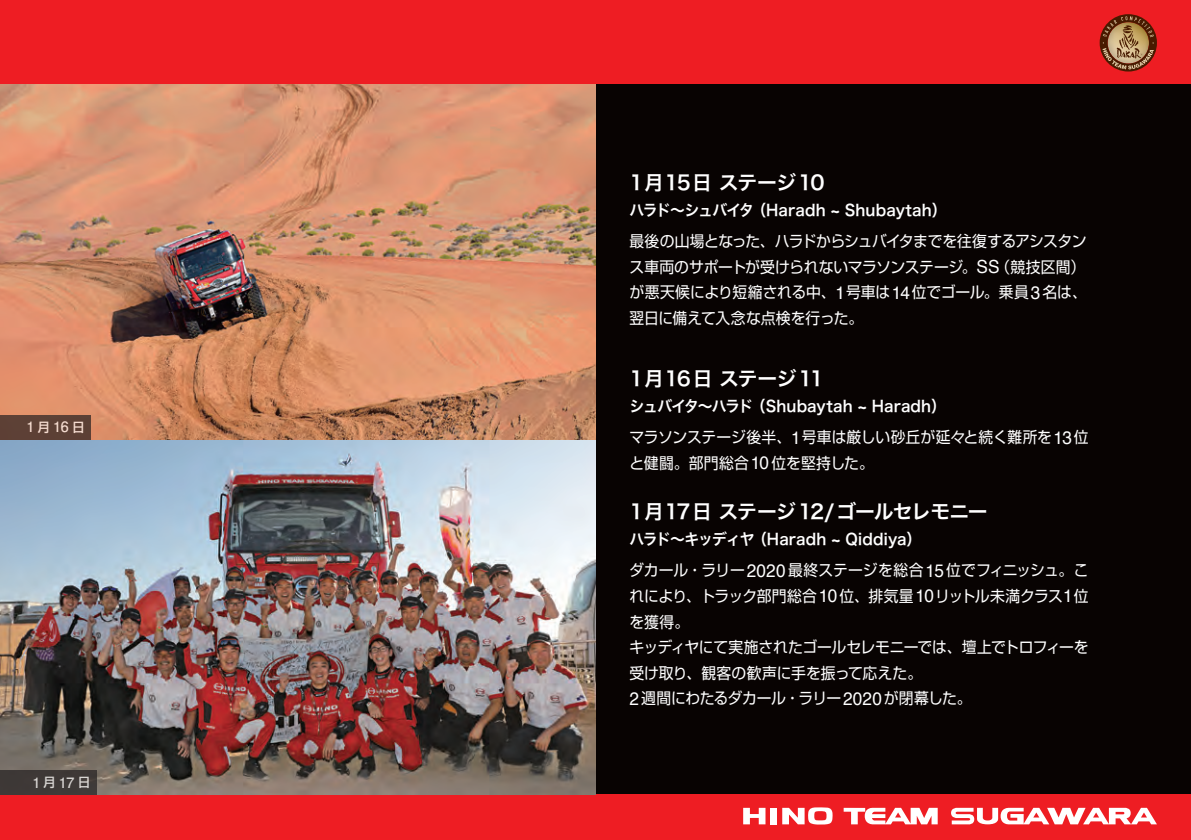
<style>
.page{position:relative;width:1191px;height:840px;background:#fff}
.page>*{position:absolute;margin:0;border:0;box-sizing:border-box;transform-origin:0 0}
.写真の外キャプション_1{font:19.8px "Hira Kaku Pro N W6";letter-spacing:-.005em;color:#fff}
.写真の外キャプション_1-2{font:19.8px "Hira Kaku Pro N W6";letter-spacing:-.025em;color:#fff}
.写真の外キャプション_1-3{font:15.6px/25.6px "Shin Go Pro";letter-spacing:-.01em;color:#fff;text-align:justify;scale:.95 1}
.写真の外キャプション_1-4{font:15.6px "Hira Kaku Pro N W6";letter-spacing:.01em;color:#fff;scale:.95 1}
.写真の外キャプション_1-5{font:15.6px "Shin Go Pro";letter-spacing:-.04em;color:#fff;scale:.95 1}
.t1{font:700 14.2px "Futo Go B101 Pro";color:#fff}
.s1{font-family:"Shin Go Pro";font-weight:500;font-size:12.8px}
.s2{font-family:"Helvetica";font-size:18px}
</style>
<div class="page">
<div style="left:0;top:84px;width:1191px;height:710px;background:#080302"></div>
<div style="left:0;top:0;width:1191px;height:84px;background:#ee1d23"></div>
<div style="left:0;top:794px;width:1191px;height:45px;background:#ee1d23"></div>
<svg style="left:843px;top:807px;width:94px;height:17px"></svg>
<svg style="left:951px;top:807px;width:206px;height:17px"></svg>
<svg style="left:743px;top:807px;width:22px;height:16px"></svg>
<svg style="left:782px;top:807px;width:50px;height:17px"></svg>
<div style="left:770px;top:807px;width:7px;height:16px;background:#fff"></div>
<svg style="left:1099px;top:14px;width:58px;height:57px"></svg>
<img style="left:0;top:439px;width:595px;height:355px">
<svg style="left:0;top:84px;width:595px;height:355px;background:#ce8d6b"></svg>
<div style="left:0;top:415px;width:91px;height:24px;background:#5c4035"></div>
<div style="left:0;top:770px;width:96px;height:24px;background:#3e3937"></div>
<p class="t1" style="left:27px;top:415px;width:60px">1<span class="s1">月</span>16<span class="s1">日</span></p>
<p class="t1" style="left:32px;top:770px;width:60px">1<span class="s1">月</span>17<span class="s1">日</span></p>
<p class="写真の外キャプション_1" style="left:629px;top:164px;width:197px">1月15日 ステージ10</p>
<p class="写真の外キャプション_1-4" style="left:629px;top:196px;width:335px">ハラド～シュバイタ （Haradh ~ Shubaytah）</p>
<p class="写真の外キャプション_1-3" style="left:629px;top:226px;width:483px">最後の山場となった、ハラドからシュバイタまでを往復するアシスタンス車両のサポートが受けられないマラソンステージ。<span class="s2">SS</span>（競技区間）が悪天候により短縮される中、<span class="s2">1</span>号車は<span class="s2">14</span>位でゴール。乗員<span class="s2">3</span>名は、翌日に備えて入念な点検を行った。</p>
<p class="写真の外キャプション_1" style="left:629px;top:360px;width:196px">1月16日 ステージ11</p>
<p class="写真の外キャプション_1-4" style="left:629px;top:391px;width:334px">シュバイタ～ハラド （Shubaytah ~ Haradh）</p>
<p class="写真の外キャプション_1-3" style="left:629px;top:422px;width:485px">マラソンステージ後半、<span class="s2">1</span>号車は厳しい砂丘が延々と続く難所を<span class="s2">13</span>位と健闘。部門総合<span class="s2">10</span>位を堅持した。</p>
<p class="写真の外キャプション_1-2" style="left:629px;top:493px;width:360px">1月17日 ステージ12/ゴールセレモニー</p>
<p class="写真の外キャプション_1-4" style="left:629px;top:525px;width:309px">ハラド～キッディヤ （Haradh ~ Qiddiya）</p>
<p class="写真の外キャプション_1-3" style="left:629px;top:555px;width:485px">ダカール・ラリー<span class="s2">2020</span> 最終ステージを総合<span class="s2">15</span>位でフィニッシュ。これにより、トラック部門総合<span class="s2">10</span> 位、排気量<span class="s2">10</span>リットル未満クラス<span class="s2">1</span>位を獲得。</p>
<p class="写真の外キャプション_1-3" style="left:629px;top:632px;width:485px">キッディヤにて実施されたゴールセレモニーでは、壇上でトロフィーを受け取り、観客の歓声に手を振って応えた。</p>
<p class="写真の外キャプション_1-5" style="left:629px;top:685px;width:362px"><span class="s2">2</span> 週間にわたるダカール・ラリー<span class="s2">2020</span>が閉幕した。</p>
</div>
